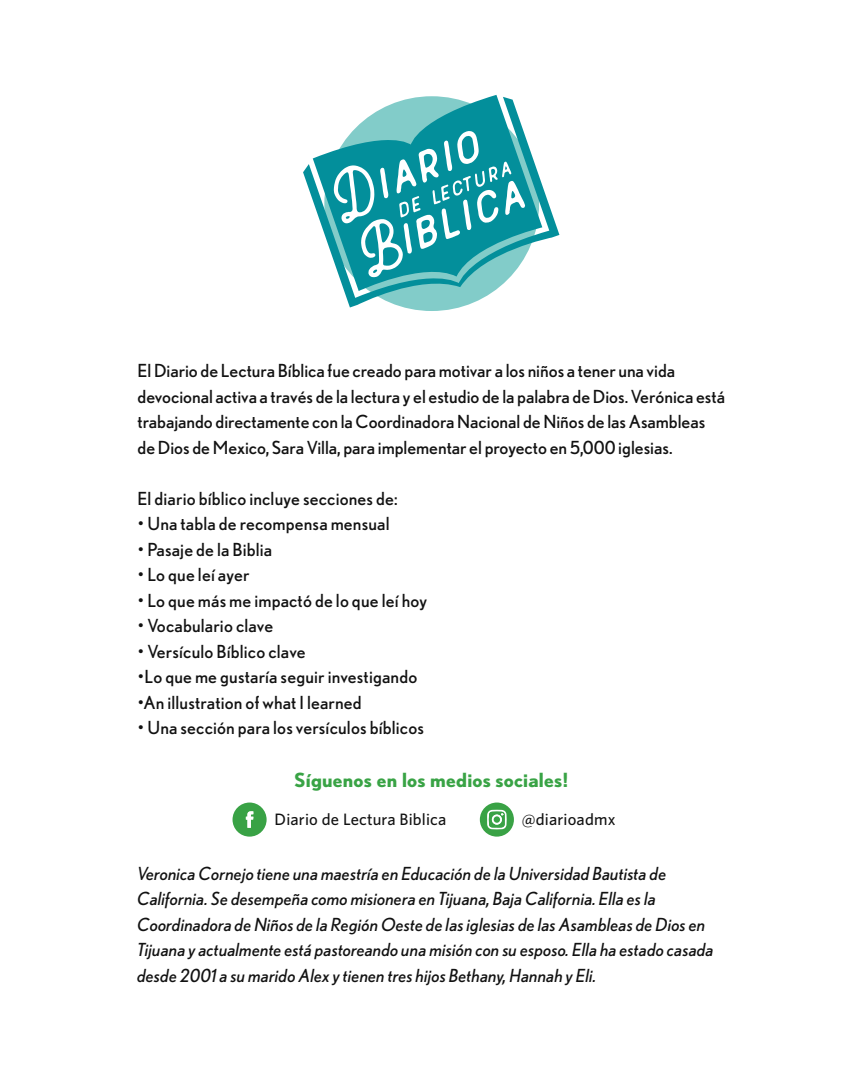
<style>
.page{position:relative;width:864px;height:1080px;background:#fff}
.page>*{position:absolute;margin:0;border:0;box-sizing:border-box;transform-origin:0 0}
.t1{font:700 19.5px "Nobel";letter-spacing:.01em;color:#39a345}
.t2{font:18px/25.5px "Nobel";color:#121212}
.t3{font:italic 18px/25.5px "Nobel";letter-spacing:.01em;color:#121212}
.t4{font:500 16.5px "Whitney";letter-spacing:.01em;color:#121212}
</style>
<div class="page">
<svg style="left:303px;top:97px;width:256px;height:210px"></svg>
<svg style="left:334px;top:131px;width:191px;height:146px;background:#3faab2"></svg>
<svg style="left:480px;top:803px;width:34px;height:34px"></svg>
<div style="left:494px;top:816px;width:6px;height:7px;background:#39a245;border-radius:50%"></div>
<svg style="left:233px;top:803px;width:34px;height:34px"></svg>
<p class="t2" style="left:137px;top:358px;width:589px">El Diario de Lectura Bíblica fue creado para motivar a los niños a tener una vida devocional activa a través de la lectura y el estudio de la palabra de Dios. Verónica está trabajando directamente con la Coordinadora Nacional de Niños de las Asambleas de Dios de Mexico, Sara Villa, para implementar el proyecto en 5,000 iglesias.</p>
<p class="t2" style="left:137px;top:485px;width:262px">El diario bíblico incluye secciones de:</p>
<p class="t2" style="left:137px;top:511px;width:254px">• Una tabla de recompensa mensual</p>
<p class="t2" style="left:137px;top:536px;width:136px">• Pasaje de la Biblia</p>
<p class="t2" style="left:137px;top:562px;width:113px">• Lo que leí ayer</p>
<p class="t2" style="left:137px;top:587px;width:291px">• Lo que más me impactó de lo que leí hoy</p>
<p class="t2" style="left:137px;top:613px;width:137px">• Vocabulario clave</p>
<p class="t2" style="left:137px;top:638px;width:170px">• Versículo Bíblico clave</p>
<p class="t2" style="left:137px;top:664px;width:281px">•Lo que me gustaría seguir investigando</p>
<p class="t2" style="left:137px;top:689px;width:226px">•An illustration of what I learned</p>
<p class="t2" style="left:137px;top:715px;width:288px">• Una sección para los versículos bíblicos</p>
<p class="t1" style="left:294px;top:769px;width:276px">Síguenos en los medios sociales!</p>
<p class="t4" style="left:275px;top:809px;width:173px">Diario de Lectura Biblica</p>
<p class="t4" style="left:522px;top:809px;width:95px">@diarioadmx</p>
<p class="t3" style="left:137px;top:860px;width:578px">Veronica Cornejo tiene una maestría en Educación de la Universidad Bautista de California. Se desempeña como misionera en Tijuana, Baja California. Ella es la Coordinadora de Niños de la Región Oeste de las iglesias de las Asambleas de Dios en Tijuana y actualmente está pastoreando una misión con su esposo. Ella ha estado casada desde 2001 a su marido Alex y tienen tres hijos Bethany, Hannah y Eli.</p>
</div>
